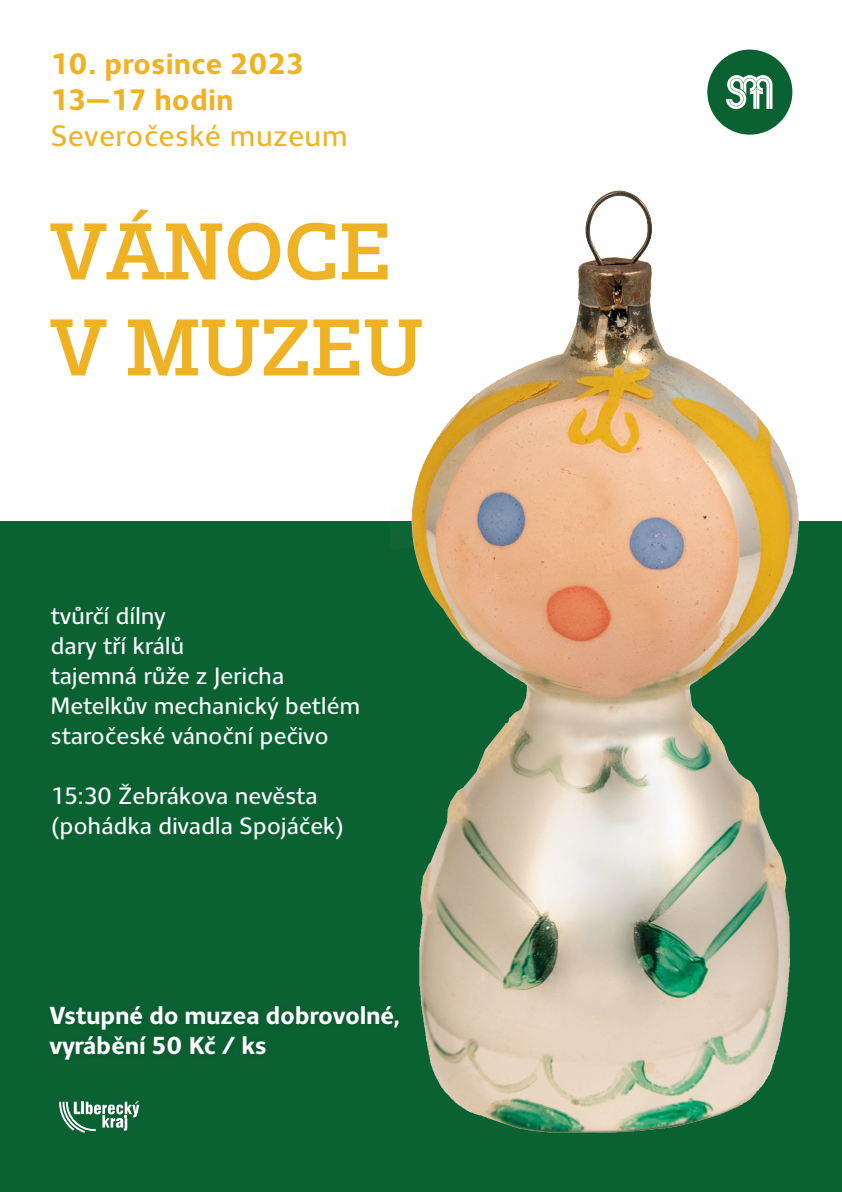
<style>
.page{position:relative;width:842px;height:1192px;background:#fff}
.page>*{position:absolute;margin:0;border:0;box-sizing:border-box;transform-origin:0 0}
.t1{font:500 80px "Trivia Slab";letter-spacing:.005em;color:#efb224}
.t2{font:700 30px "Clara Sans";color:#efb224}
.t3{font:30px "Clara Sans";color:#efb224}
.Styl_odstavce2{font:700 25px "Clara Sans";letter-spacing:-.015em;color:#fff}
.Styl_odstavce2-2{font:24px/30px "Clara Sans";letter-spacing:-.015em;color:#fff}
</style>
<div class="page">
<div style="left:0;top:522px;width:842px;height:670px;background:#0a6233"></div>
<img style="left:390px;top:190px;width:426px;height:943px">
<div style="left:43px;top:999px;width:364px;height:68px;background:#0a6032"></div>
<svg style="left:707px;top:50px;width:85px;height:85px"></svg>
<svg style="left:59px;top:1101px;width:80px;height:32px"></svg>
<p class="t2" style="left:50px;top:47px;width:255px">10. prosince 2023</p>
<p class="t2" style="left:50px;top:83px;width:185px">13—17 hodin</p>
<p class="t3" style="left:50px;top:120px;width:299px">Severočeské muzeum</p>
<p class="t1" style="left:50px;top:209px;width:343px">VÁNOCE</p>
<p class="t1" style="left:50px;top:305px;width:375px">V MUZEU</p>
<p class="Styl_odstavce2-2" style="left:50px;top:601px;width:117px">tvůrčí dílny</p>
<p class="Styl_odstavce2-2" style="left:50px;top:631px;width:135px">dary tří králů</p>
<p class="Styl_odstavce2-2" style="left:50px;top:661px;width:236px">tajemná růže z Jericha</p>
<p class="Styl_odstavce2-2" style="left:50px;top:691px;width:311px">Metelkův mechanický betlém</p>
<p class="Styl_odstavce2-2" style="left:50px;top:721px;width:280px">staročeské vánoční pečivo</p>
<p class="Styl_odstavce2-2" style="left:50px;top:781px;width:296px">15:30 Žebrákova nevěsta (pohádka divadla Spojáček)</p>
<p class="Styl_odstavce2" style="left:50px;top:1001px;width:352px">Vstupné do muzea dobrovolné,</p>
<p class="Styl_odstavce2" style="left:50px;top:1031px;width:219px">vyrábění 50 Kč / ks</p>
</div>
